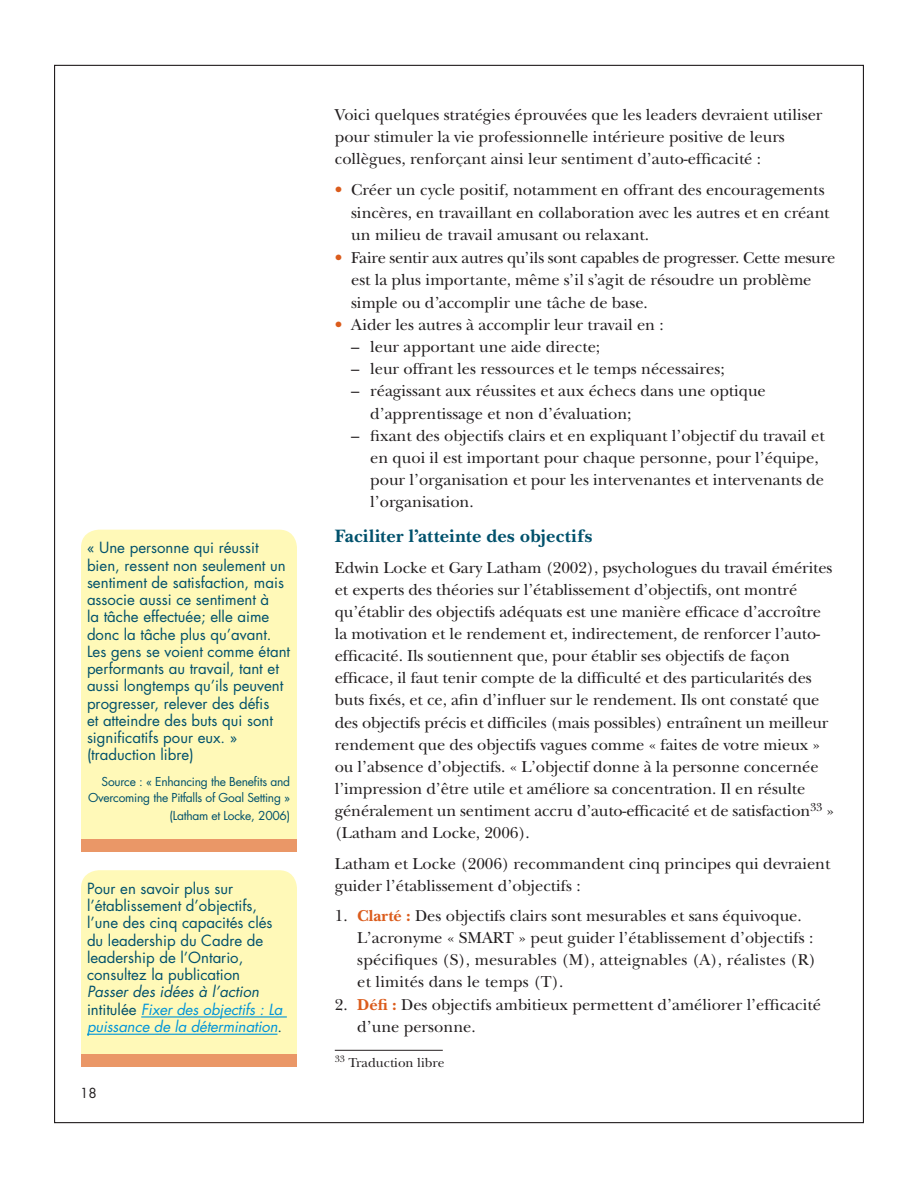
<style>
.page{position:relative;width:918px;height:1188px;background:#fff}
.page>*{position:absolute;margin:0;border:0;box-sizing:border-box;transform-origin:0 0}
.t1{font:700 18.75px "New Baskerville";letter-spacing:.01em;color:#00516c}
.t2{font:16.5px/22.2px "New Baskerville";color:#231f20}
.t3{font:15px/17.2px "Futura";color:#00516c}
.t4{font:italic 15px/17.2px "Futura";letter-spacing:-.01em;color:#0095d9}
.t5{font:13.5px "New Baskerville";color:#231f20}
.t6{font:13.5px "Futura";color:#231f20}
.t7{font:12px/16.8px "Futura";letter-spacing:-.02em;color:#00516c;text-align:right}
.s1{color:#00516c}
.s2{font-style:normal;color:#00516c}
.s3{color:#db5c1c}
.s4{font-weight:700;color:#db5c1c}
</style>
<div class="page">
<hr style="left:335px;top:1050px;width:108px;height:1px;background:#231f20">
<div style="left:81px;top:870px;width:216px;height:184px;background:#fff9b8"></div>
<hr style="left:141px;top:1016px;width:146px;height:2px;background:#0095d9">
<hr style="left:87px;top:1034px;width:190px;height:1px;background:#0095d9">
<div style="left:81px;top:1054px;width:216px;height:12px;background:#ea9767"></div>
<div style="left:81px;top:530px;width:216px;height:309px;background:#fff9b8"></div>
<div style="left:81px;top:839px;width:216px;height:12px;background:#ea9767"></div>
<p class="t3" style="left:87px;top:539px;width:205px">« Une personne qui réussit bien, ressent non seulement un sentiment de satisfaction, mais associe aussi ce sentiment à<br>la tâche effectuée; elle aime donc la tâche plus qu’avant.<br>Les gens se voient comme étant performants au travail, tant et aussi longtemps qu’ils peuvent progresser, relever des défis<br>et atteindre des buts qui sont significatifs pour eux. » (traduction libre)</p>
<p class="t7" style="left:88px;top:773px;width:204px">Source : « Enhancing the Benefits and<br>Overcoming the Pitfalls of Goal Setting » (Latham et Locke, 2006)</p>
<p class="t3" style="left:87px;top:880px;width:187px">Pour en savoir plus sur l’établissement d’objectifs, l’une des cinq capacités clés du leadership du Cadre de leadership de l’Ontario, consultez la publication</p>
<p class="t4" style="left:87px;top:983px;width:197px"><span class="s1">Passer des idées à l’action </span><span class="s2">intitulée</span> Fixer des objectifs : La puissance de la détermination<span class="s2">.</span></p>
<p class="t6" style="left:80px;top:1084px;width:18px">18</p>
<p class="t2" style="left:335px;top:104px;width:489px">Voici quelques stratégies éprouvées que les leaders devraient utiliser pour stimuler la vie professionnelle intérieure positive de leurs collègues, renforçant ainsi leur sentiment d’auto-efficacité :</p>
<p class="t2" style="left:351px;top:179px;width:480px;text-indent:-16px"><span class="s3">•</span> Créer un cycle positif, notamment en offrant des encouragements sincères, en travaillant en collaboration avec les autres et en créant un milieu de travail amusant ou relaxant.</p>
<p class="t2" style="left:351px;top:246px;width:486px;text-indent:-16px"><span class="s3">•</span> Faire sentir aux autres qu’ils sont capables de progresser. Cette mesure est la plus importante, même s’il s’agit de résoudre un problème simple ou d’accomplir une tâche de base.</p>
<p class="t2" style="left:335px;top:314px;width:330px"><span class="s3">•</span> Aider les autres à accomplir leur travail en :</p>
<p class="t2" style="left:351px;top:336px;width:251px">– leur apportant une aide directe;</p>
<p class="t2" style="left:351px;top:358px;width:375px">– leur offrant les ressources et le temps nécessaires;</p>
<p class="t2" style="left:370px;top:380px;width:397px;text-indent:-19px">– réagissant aux réussites et aux échecs dans une optique d’apprentissage et non d’évaluation;</p>
<p class="t2" style="left:370px;top:424px;width:456px;text-indent:-19px">– fixant des objectifs clairs et en expliquant l’objectif du travail et en quoi il est important pour chaque personne, pour l’équipe, pour l’organisation et pour les intervenantes et intervenants de l’organisation.</p>
<p class="t1" style="left:335px;top:525px;width:259px">Faciliter l’atteinte des objectifs</p>
<p class="t2" style="left:335px;top:556px;width:501px">Edwin Locke et Gary Latham (2002), psychologues du travail émérites et experts des théories sur l’établissement d’objectifs, ont montré qu’établir des objectifs adéquats est une manière efficace d’accroître la motivation et le rendement et, indirectement, de renforcer l’auto&shy;efficacité. Ils soutiennent que, pour établir ses objectifs de façon efficace, il faut tenir compte de la difficulté et des particularités des buts fixés, et ce, afin d’influer sur le rendement. Ils ont constaté que des objectifs précis et difficiles (mais possibles) entraînent un meilleur rendement que des objectifs vagues comme « faites de votre mieux » ou l’absence d’objectifs. « L’objectif donne à la personne concernée l’impression d’être utile et améliore sa concentration. Il en résulte généralement un sentiment accru d’auto-efficacité et de satisfaction<sup>33</sup> » (Latham and Locke, 2006).</p>
<p class="t2" style="left:335px;top:852px;width:497px">Latham et Locke (2006) recommandent cinq principes qui devraient guider l’établissement d’objectifs :</p>
<p class="t2" style="left:357px;top:905px;width:460px;text-indent:-23px">1. <span class="s4">Clarté :</span> Des objectifs clairs sont mesurables et sans équivoque.<br>L’acronyme « SMART » peut guider l’établissement d’objectifs : spécifiques (S), mesurables (M), atteignables (A), réalistes (R) et limités dans le temps (T).</p>
<p class="t2" style="left:357px;top:993px;width:465px;text-indent:-23px">2. <span class="s4">Défi :</span> Des objectifs ambitieux permettent d’améliorer l’efficacité d’une personne.</p>
<p class="t5" style="left:335px;top:1054px;width:111px"><sup>33</sup> Traduction libre</p>
</div>
